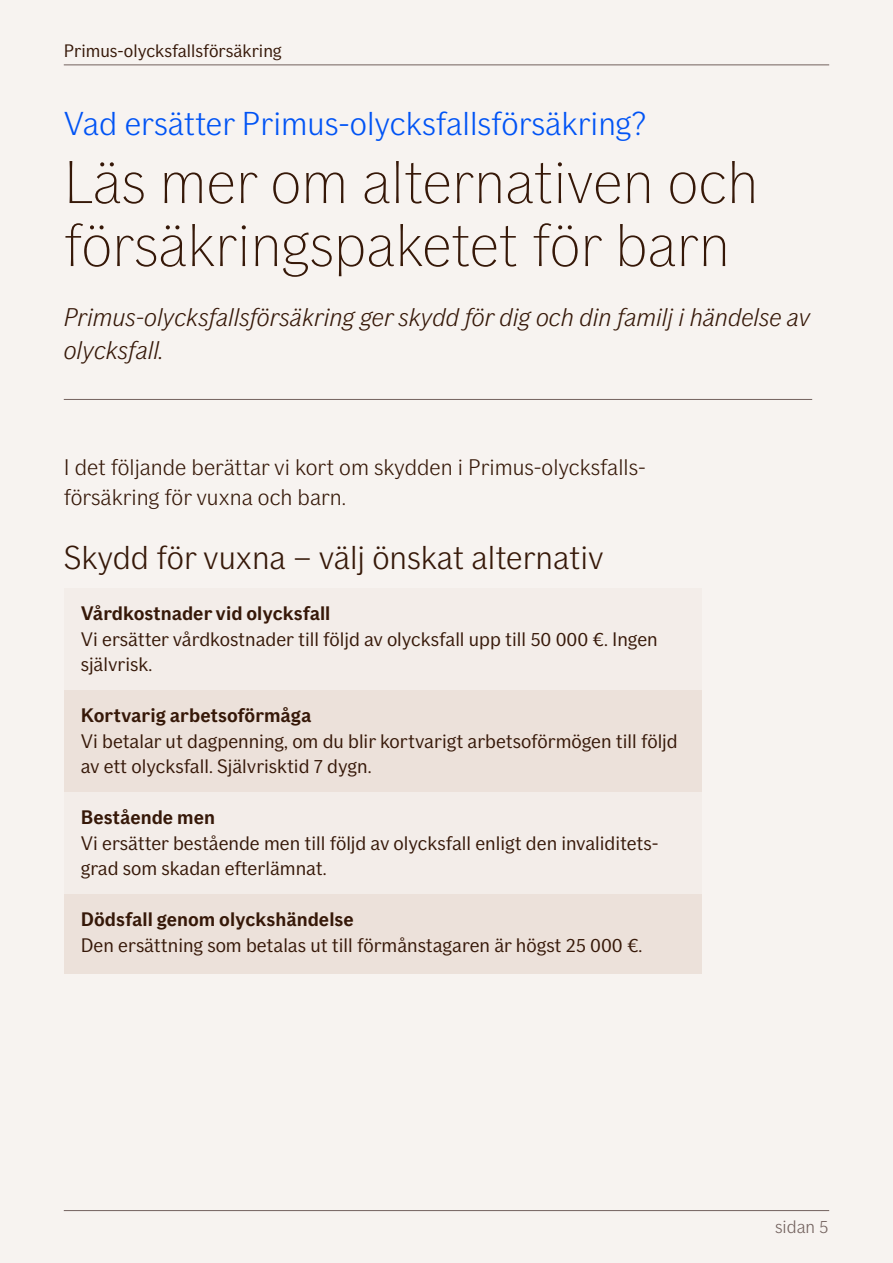
<style>
.page{position:relative;width:893px;height:1263px;background:#f7f3f0}
.page>*{position:absolute;margin:0;border:0;box-sizing:border-box;transform-origin:0 0}
.t1{font:100 60px/63px "If Sans";color:#361808}
.t2{font:300 33px "If Sans";color:#0053f5}
.t3{font:300 33px "If Sans";color:#361808}
.t4{font:italic 300 25.5px/33px "If Sans";color:#361808}
.t5{font:300 22.5px/30px "If Sans";color:#361808}
.t6{font:19.5px/25.5px "If Sans";color:#361808}
.t7{font:700 19.5px "If Sans";color:#361808}
.t8{font:18px "If Sans";color:#361808}
.t9{font:300 18px "If Sans";color:#73625e}
</style>
<div class="page">
<hr style="left:64px;top:64px;width:765px;height:1px;background:#73625e">
<hr style="left:64px;top:1210px;width:765px;height:1px;background:#73625e">
<hr style="left:64px;top:399px;width:748px;height:1px;background:#73625e">
<div style="left:64px;top:588px;width:638px;height:105px;background:#f3ede9"></div>
<div style="left:64px;top:690px;width:638px;height:105px;background:#ece1da"></div>
<div style="left:64px;top:792px;width:638px;height:105px;background:#f3ede9"></div>
<div style="left:64px;top:894px;width:638px;height:79px;background:#ece1da"></div>
<p class="t8" style="left:64px;top:40px;width:220px">Primus-olycksfallsförsäkring</p>
<h2 class="t2" style="left:64px;top:105px;width:584px">Vad ersätter Primus-olycksfallsförsäkring?</h2>
<h1 class="t1" style="left:64px;top:151px;width:696px">Läs mer om alternativen och försäkringspaketet för barn</h1>
<h3 class="t4" style="left:64px;top:301px;width:748px">Primus-olycksfallsförsäkring ger skydd för dig och din familj i händelse av olycksfall.</h3>
<p class="t5" style="left:64px;top:452px;width:583px">I det följande berättar vi kort om skydden i Primus-olycksfalls&shy;försäkring för vuxna och barn.</p>
<h2 class="t3" style="left:64px;top:539px;width:541px">Skydd för vuxna – välj önskat alternativ</h2>
<p class="t7" style="left:81px;top:602px;width:251px">Vårdkostnader vid olycksfall</p>
<p class="t6" style="left:81px;top:626px;width:578px">Vi ersätter vårdkostnader till följd av olycksfall upp till 50 000 €. Ingen självrisk.</p>
<p class="t7" style="left:81px;top:704px;width:232px">Kortvarig arbetsoförmåga</p>
<p class="t6" style="left:81px;top:728px;width:598px">Vi betalar ut dagpenning, om du blir kortvarigt arbetsoförmögen till följd av ett olycksfall. Självrisktid 7 dygn.</p>
<p class="t7" style="left:81px;top:806px;width:136px">Bestående men</p>
<p class="t6" style="left:81px;top:830px;width:579px">Vi ersätter bestående men till följd av olycksfall enligt den invaliditets&shy;grad som skadan efterlämnat.</p>
<p class="t7" style="left:81px;top:908px;width:275px">Dödsfall genom olyckshändelse</p>
<p class="t6" style="left:81px;top:932px;width:563px">Den ersättning som betalas ut till förmånstagaren är högst 25 000 €.</p>
<p class="t9" style="left:775px;top:1217px;width:55px">sidan 5</p>
</div>
